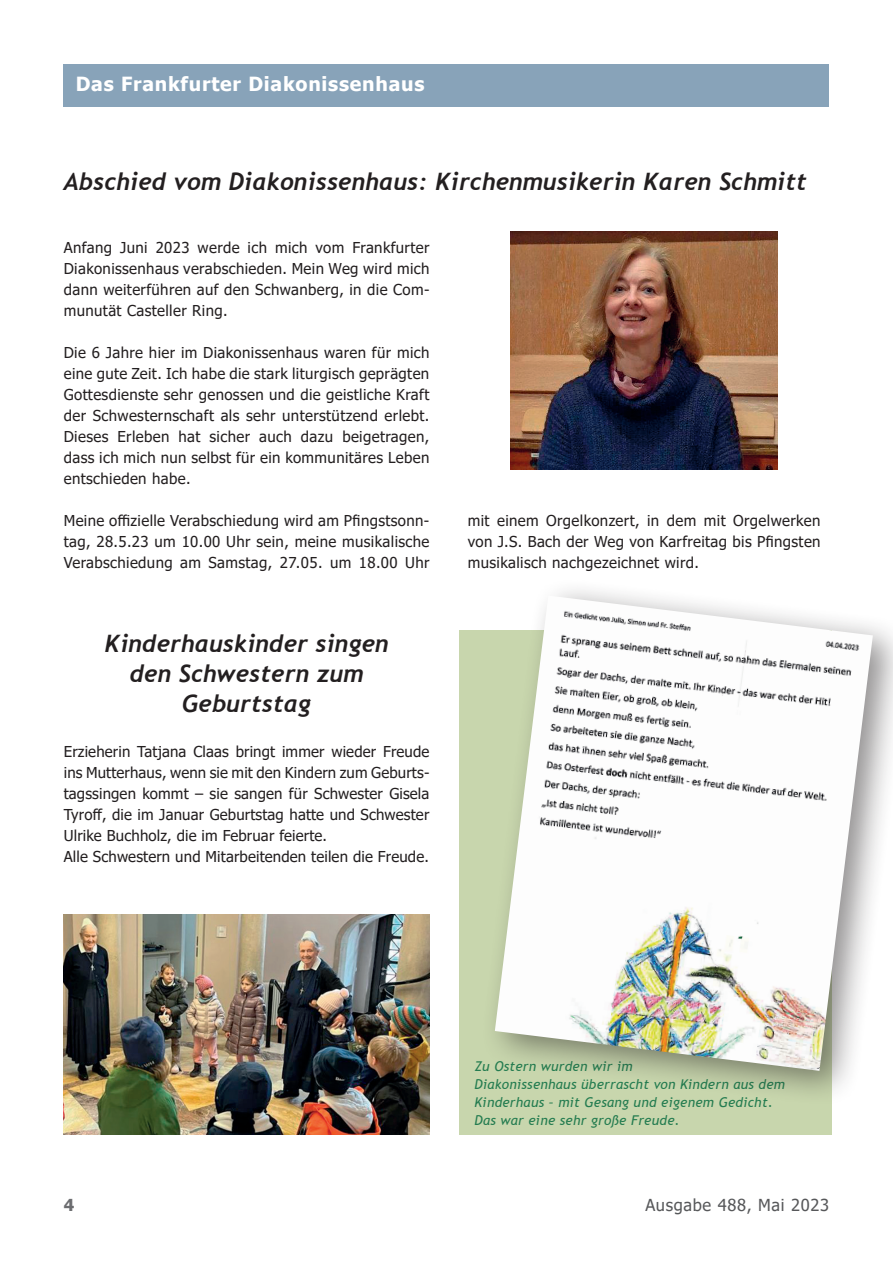
<style>
.page{position:relative;width:893px;height:1263px;background:#fff}
.page>*{position:absolute;margin:0;border:0;box-sizing:border-box;transform-origin:0 0}
.t1{font:italic 700 24px/30px "Trebuchet";letter-spacing:.01em;color:#231f20;text-align:center}
.t2{font:700 19.5px "Tahoma";letter-spacing:.04em;color:#fff}
.t3{font:16.5px "Tahoma";letter-spacing:.04em;color:#57585a}
.t4{font:700 16.5px "Tahoma";color:#6c6d70}
.t5{font:15px/21px "Tahoma";letter-spacing:.01em;color:#231f20;text-align:justify}
.t6{font:italic 13.5px/18px "Trebuchet MS";letter-spacing:.02em;color:#247c50}
</style>
<div class="page">
<div style="left:459px;top:631px;width:372px;height:504px;background:#c8d6ad"></div>
<img style="left:510px;top:232px;width:268px;height:238px">
<div style="left:64px;top:64px;width:765px;height:42px;background:#88a3b9"></div>
<img style="left:64px;top:914px;width:365px;height:221px">
<div style="left:480px;top:578px;width:413px;height:528px;background:#231f20;opacity:.5"></div>
<img style="left:495px;top:595px;width:378px;height:476px">
<h2 class="t2" style="left:76px;top:70px;width:350px">Das Frankfurter Diakonissenhaus</h2>
<h1 class="t1" style="left:64px;top:166px;width:744px">Abschied vom Diakonissenhaus: Kirchenmusikerin Karen Schmitt</h1>
<p class="t5" style="left:64px;top:238px;width:367px">Anfang Juni 2023 werde ich mich vom Frankfurter Diakonissenhaus verabschieden. Mein Weg wird mich dann weiterführen auf den Schwanberg, in die Com&shy;munutät Casteller Ring.</p>
<p class="t5" style="left:64px;top:343px;width:367px">Die 6 Jahre hier im Diakonissenhaus waren für mich eine gute Zeit. Ich habe die stark liturgisch geprägten Gottesdienste sehr genossen und die geistliche Kraft der Schwesternschaft als sehr unterstützend erlebt.<br>Dieses Erleben hat sicher auch dazu beigetragen, dass ich mich nun selbst für ein kommunitäres Leben entschieden habe.</p>
<p class="t5" style="left:64px;top:511px;width:367px">Meine offizielle Verabschiedung wird am Pfingstsonn&shy;tag, 28.5.23 um 10.00 Uhr sein, meine musikalische Verabschiedung am Samstag, 27.05. um 18.00 Uhr</p>
<h1 class="t1" style="left:105px;top:628px;width:286px">Kinderhauskinder singen den Schwestern zum<br>Geburtstag</h1>
<p class="t5" style="left:64px;top:742px;width:367px;text-align:left">Erzieherin Tatjana Claas bringt immer wieder Freude ins Mutterhaus, wenn sie mit den Kindern zum Geburts&shy;tagssingen kommt – sie sangen für Schwester Gisela Tyroff, die im Januar Geburtstag hatte und Schwester Ulrike Buchholz, die im Februar feierte.<br>Alle Schwestern und Mitarbeitenden teilen die Freude.</p>
<p class="t5" style="left:468px;top:511px;width:354px">mit einem Orgelkonzert, in dem mit Orgelwerken von J.S. Bach der Weg von Karfreitag bis Pfingsten musikalisch nachgezeichnet wird.</p>
<p class="t6" style="left:475px;top:1057px;width:312px">Zu Ostern wurden wir im<br>Diakonissenhaus überrascht von Kindern aus dem Kinderhaus – mit Gesang und eigenem Gedicht.<br>Das war eine sehr große Freude.</p>
<p class="t4" style="left:64px;top:1194px;width:12px">4</p>
<p class="t3" style="left:645px;top:1194px;width:185px">Ausgabe 488, Mai 2023</p>
</div>
